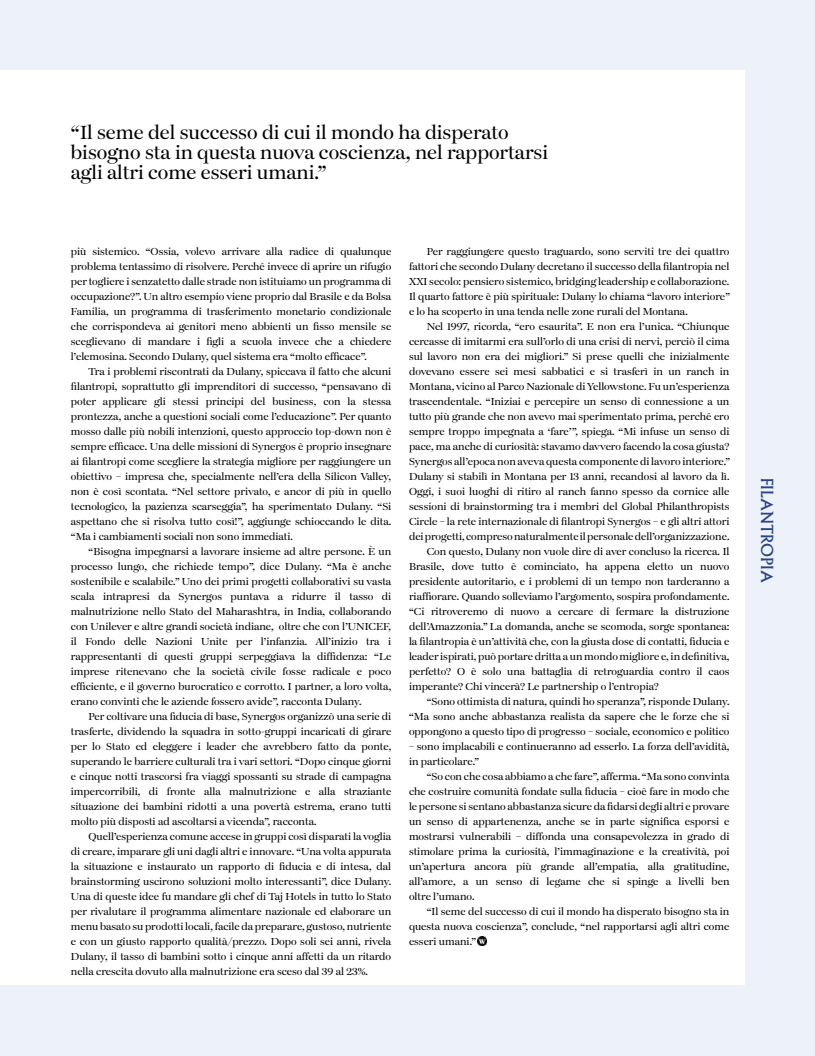
<style>
.page{position:relative;width:815px;height:1056px;background:#ecf1fa}
.page>*{position:absolute;margin:0;border:0;box-sizing:border-box;transform-origin:0 0}
.t1{font:18.75px/20px "Monday";color:#000001}
.t2{font:16.25px "Albertus MT Std";color:#2a4488}
.t3{font:10px/15px "Monday";color:#000001;text-align:justify}
</style>
<div class="page">
<div style="left:0;top:71px;width:744px;height:914px;background:#fff"></div>
<svg style="left:478px;top:936px;width:8px;height:9px"></svg>
<h1 class="t1" style="left:71px;top:123px;width:479px">“Il seme del successo di cui il mondo ha disperato bisogno sta in questa nuova coscienza, nel rapportarsi agli altri come esseri umani.”</h1>
<p class="t3" style="left:71px;top:244px;width:322px">più sistemico. “Ossia, volevo arrivare alla radice di qualunque problema tentassimo di risolvere. Perché invece di aprire un rifugio per togliere i senzatetto dalle strade non istituiamo un programma di occupazione?”. Un altro esempio viene proprio dal Brasile e da Bolsa Familia, un programma di trasferimento monetario condizionale che corrispondeva ai genitori meno abbienti un fisso mensile se sceglievano di mandare i figli a scuola invece che a chiedere l’elemosina. Secondo Dulany, quel sistema era “molto efficace”.</p>
<p class="t3" style="left:71px;top:364px;width:322px;text-indent:18px">Tra i problemi riscontrati da Dulany, spiccava il fatto che alcuni filantropi, soprattutto gli imprenditori di successo, “pensavano di poter applicare gli stessi principi del business, con la stessa prontezza, anche a questioni sociali come l’educazione”. Per quanto mosso dalle più nobili intenzioni, questo approccio top-down non è sempre efficace. Una delle missioni di Synergos è proprio insegnare ai filantropi come scegliere la strategia migliore per raggiungere un obiettivo – impresa che, specialmente nell’era della Silicon Valley, non è così scontata. “Nel settore privato, e ancor di più in quello tecnologico, la pazienza scarseggia”, ha sperimentato Dulany. “Si aspettano che si risolva tutto così!”, aggiunge schioccando le dita. “Ma i cambiamenti sociali non sono immediati.</p>
<p class="t3" style="left:71px;top:544px;width:322px;text-indent:18px">“Bisogna impegnarsi a lavorare insieme ad altre persone. È un processo lungo, che richiede tempo”, dice Dulany. “Ma è anche sostenibile e scalabile.” Uno dei primi progetti collaborativi su vasta scala intrapresi da Synergos puntava a ridurre il tasso di malnutrizione nello Stato del Maharashtra, in India, collaborando con Unilever e altre grandi società indiane, oltre che con l’UNICEF, il Fondo delle Nazioni Unite per l’infanzia. All’inizio tra i rappresentanti di questi gruppi serpeggiava la diffidenza: “Le imprese ritenevano che la società civile fosse radicale e poco efficiente, e il governo burocratico e corrotto. I partner, a loro volta, erano convinti che le aziende fossero avide”, racconta Dulany.</p>
<p class="t3" style="left:71px;top:709px;width:322px;text-indent:18px">Per coltivare una fiducia di base, Synergos organizzò una serie di trasferte, dividendo la squadra in sotto-gruppi incaricati di girare per lo Stato ed eleggere i leader che avrebbero fatto da ponte, superando le barriere culturali tra i vari settori. “Dopo cinque giorni e cinque notti trascorsi fra viaggi spossanti su strade di campagna impercorribili, di fronte alla malnutrizione e alla straziante situazione dei bambini ridotti a una povertà estrema, erano tutti molto più disposti ad ascoltarsi a vicenda”, racconta.</p>
<p class="t3" style="left:71px;top:829px;width:322px;text-indent:18px">Quell’esperienza comune accese in gruppi così disparati la voglia di creare, imparare gli uni dagli altri e innovare. “Una volta appurata la situazione e instaurato un rapporto di fiducia e di intesa, dal brainstorming uscirono soluzioni molto interessanti”, dice Dulany.<br>Una di queste idee fu mandare gli chef di Taj Hotels in tutto lo Stato per rivalutare il programma alimentare nazionale ed elaborare un menu basato su prodotti locali, facile da preparare, gustoso, nutriente e con un giusto rapporto qualità/prezzo. Dopo soli sei anni, rivela Dulany, il tasso di bambini sotto i cinque anni affetti da un ritardo nella crescita dovuto alla malnutrizione era sceso dal 39 al 23%.</p>
<p class="t3" style="left:409px;top:244px;width:323px;text-indent:18px">Per raggiungere questo traguardo, sono serviti tre dei quattro fattori che secondo Dulany decretano il successo della filantropia nel XXI secolo: pensiero sistemico, bridging leadership e collaborazione.<br>Il quarto fattore è più spirituale: Dulany lo chiama “lavoro interiore” e lo ha scoperto in una tenda nelle zone rurali del Montana.</p>
<p class="t3" style="left:427px;top:319px;width:304px">Nel 1997, ricorda, “ero esaurita”. E non era l’unica. “Chiunque</p>
<p class="t3" style="left:409px;top:334px;width:322px">cercasse di imitarmi era sull’orlo di una crisi di nervi, perciò il cima</p>
<p class="t3" style="left:409px;top:349px;width:322px">sul lavoro non era dei migliori.” Si prese quelli che inizialmente</p>
<p class="t3" style="left:409px;top:364px;width:322px">dovevano essere sei mesi sabbatici e si trasferì in un ranch in</p>
<p class="t3" style="left:409px;top:379px;width:322px">Montana, vicino al Parco Nazionale di Yellowstone. Fu un’esperienza</p>
<p class="t3" style="left:409px;top:394px;width:322px">trascendentale. “Iniziai e percepire un senso di connessione a un</p>
<p class="t3" style="left:409px;top:409px;width:322px">tutto più grande che non avevo mai sperimentato prima, perché ero</p>
<p class="t3" style="left:409px;top:424px;width:322px">sempre troppo impegnata a ‘fare’”, spiega. “Mi infuse un senso di</p>
<p class="t3" style="left:409px;top:439px;width:322px">pace, ma anche di curiosità: stavamo davvero facendo la cosa giusta?</p>
<p class="t3" style="left:409px;top:454px;width:323px">Synergos all’epoca non aveva questa componente di lavoro interiore.”</p>
<p class="t3" style="left:409px;top:469px;width:322px">Dulany si stabilì in Montana per 13 anni, recandosi al lavoro da lì.</p>
<p class="t3" style="left:409px;top:484px;width:322px">Oggi, i suoi luoghi di ritiro al ranch fanno spesso da cornice alle</p>
<p class="t3" style="left:409px;top:499px;width:322px">sessioni di brainstorming tra i membri del Global Philanthropists</p>
<p class="t3" style="left:409px;top:514px;width:322px">Circle – la rete internazionale di filantropi Synergos – e gli altri attori</p>
<p class="t3" style="left:409px;top:529px;width:322px">dei progetti, compreso naturalmente il personale dell’organizzazione.</p>
<p class="t3" style="left:427px;top:544px;width:304px">Con questo, Dulany non vuole dire di aver concluso la ricerca. Il</p>
<p class="t3" style="left:409px;top:559px;width:322px">Brasile, dove tutto è cominciato, ha appena eletto un nuovo</p>
<p class="t3" style="left:409px;top:574px;width:322px">presidente autoritario, e i problemi di un tempo non tarderanno a</p>
<p class="t3" style="left:409px;top:589px;width:322px">riaffiorare. Quando solleviamo l’argomento, sospira profondamente.</p>
<p class="t3" style="left:409px;top:604px;width:322px">“Ci ritroveremo di nuovo a cercare di fermare la distruzione</p>
<p class="t3" style="left:409px;top:619px;width:322px">dell’Amazzonia.” La domanda, anche se scomoda, sorge spontanea:</p>
<p class="t3" style="left:409px;top:634px;width:322px">la filantropia è un’attività che, con la giusta dose di contatti, fiducia e</p>
<p class="t3" style="left:409px;top:649px;width:322px">leader ispirati, può portare dritta a un mondo migliore e, in definitiva,</p>
<p class="t3" style="left:409px;top:664px;width:322px">perfetto? O è solo una battaglia di retroguardia contro il caos</p>
<p class="t3" style="left:409px;top:679px;width:251px">imperante? Chi vincerà? Le partnership o l’entropia?</p>
<p class="t3" style="left:427px;top:694px;width:304px">“Sono ottimista di natura, quindi ho speranza”, risponde Dulany.</p>
<p class="t3" style="left:409px;top:709px;width:322px">“Ma sono anche abbastanza realista da sapere che le forze che si</p>
<p class="t3" style="left:409px;top:724px;width:322px">oppongono a questo tipo di progresso – sociale, economico e politico</p>
<p class="t3" style="left:409px;top:739px;width:322px">– sono implacabili e continueranno ad esserlo. La forza dell’avidità, in particolare.”</p>
<p class="t3" style="left:409px;top:769px;width:322px;text-indent:18px">“So con che cosa abbiamo a che fare”, afferma. “Ma sono convinta che costruire comunità fondate sulla fiducia – cioè fare in modo che le persone si sentano abbastanza sicure da fidarsi degli altri e provare un senso di appartenenza, anche se in parte significa esporsi e mostrarsi vulnerabili – diffonda una consapevolezza in grado di stimolare prima la curiosità, l’immaginazione e la creatività, poi un’apertura ancora più grande all’empatia, alla gratitudine, all’amore, a un senso di legame che si spinge a livelli ben oltre l’umano.</p>
<p class="t3" style="left:409px;top:904px;width:322px;text-indent:18px">“Il seme del successo di cui il mondo ha disperato bisogno sta in questa nuova coscienza”, conclude, “nel rapportarsi agli altri come esseri umani.”</p>
<h2 class="t2" style="left:777px;top:478px;width:106px;rotate:90deg">FILANTROPIA</h2>
</div>
